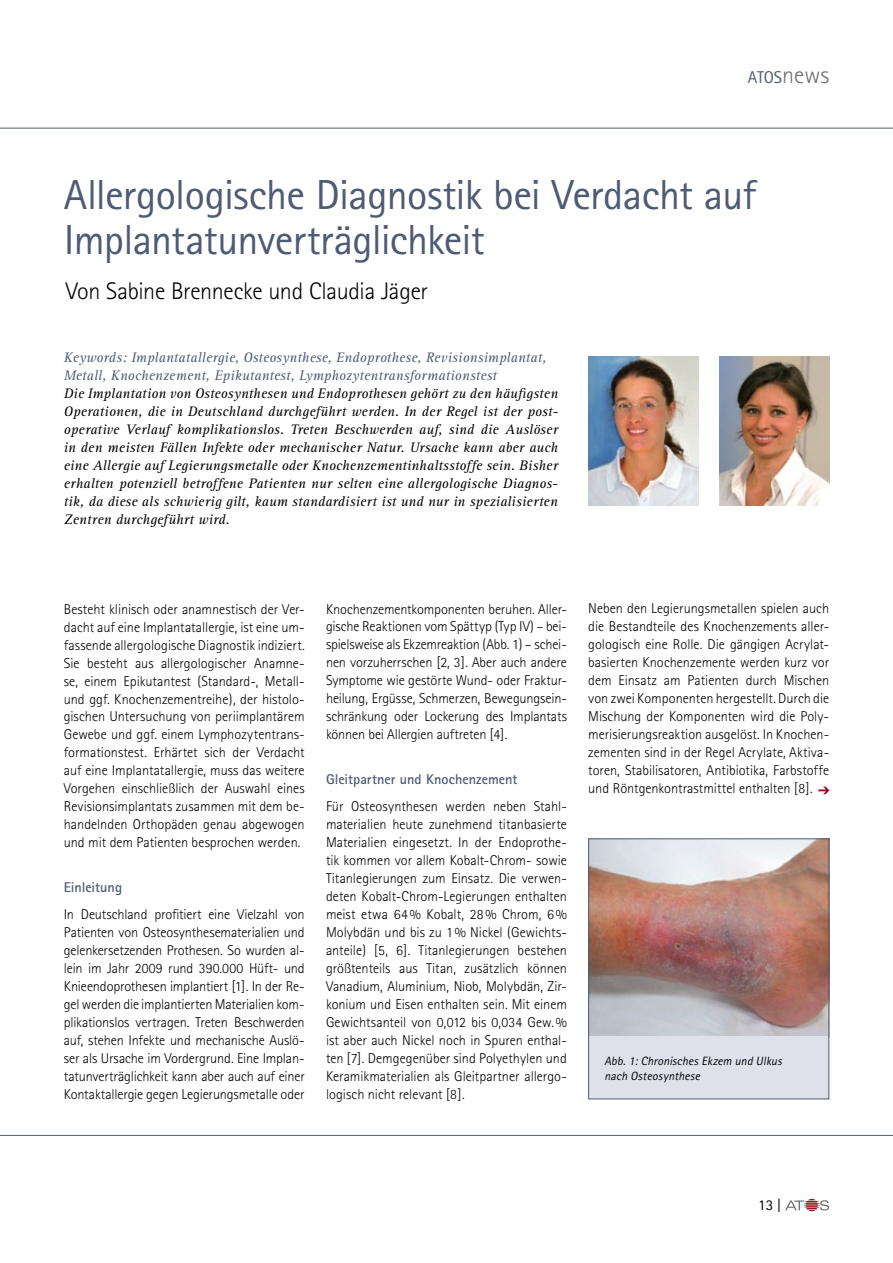
<style>
.page{position:relative;width:893px;height:1263px;background:#fff}
.page>*{position:absolute;margin:0;border:0;box-sizing:border-box;transform-origin:0 0}
.t1{font:42px/45px "Rotis Sans Serif";letter-spacing:-.015em;color:#4e5b75}
.t2{font:300 24px "Rotis Sans Serif";letter-spacing:-.01em;color:#000}
.t3{font:17.1px "Rotis Sans Serif";color:#4e5b75}
.t4{font:15px "Rotis Sans Serif";color:#000}
.t5{font:300 14.25px/18px "Rotis Sans Serif";letter-spacing:-.005em;color:#000;text-align:justify}
.t6{font:italic 14.25px/18px "Rotis Serif";letter-spacing:.01em;color:#000;text-align:justify}
.t7{font:italic 14.25px/18px "Rotis Serif";letter-spacing:.01em;color:#4e5b75}
.t8{font:700 14.25px "Rotis Sans Serif";color:#4e5b75}
.t9{font:italic 12px/15px "Rotis Sans Serif";letter-spacing:.015em;color:#000}
.s1{font-weight:300;font-size:24px;color:#6d6f72}
</style>
<div class="page">
<hr style="left:0;top:128px;width:892px;height:1px;background:#4e5b75">
<hr style="left:0;top:1135px;width:892px;height:1px;background:#4e5b75">
<svg style="left:785px;top:1199px;width:44px;height:12px"></svg>
<img style="left:719px;top:357px;width:110px;height:149px">
<img style="left:588px;top:357px;width:110px;height:149px">
<img style="left:590px;top:840px;width:237px;height:196px">
<div style="left:588px;top:1036px;width:241px;height:63px;background:#dee1ea"></div>
<div style="left:588px;top:838px;width:241px;height:261px;border:1px solid #4e5b75"></div>
<p class="t3" style="left:748px;top:71px;width:83px">ATOS<span class="s1">news</span></p>
<h1 class="t1" style="left:64px;top:176px;width:693px">Allergologische Diagnostik bei Verdacht auf<br>Implantatunverträglichkeit</h1>
<h2 class="t2" style="left:66px;top:282px;width:364px">Von Sabine Brennecke und Claudia Jäger</h2>
<p class="t7" style="left:64px;top:349px;width:484px">Keywords: Implantatallergie, Osteosynthese, Endoprothese, Revisionsimplantat,<br>Metall, Knochenzement, Epikutantest, Lymphozytentransformationstest</p>
<p class="t6" style="left:64px;top:385px;width:496px">Die Implantation von Osteosynthesen und Endoprothesen gehört zu den häufigsten Operationen, die in Deutschland durchgeführt werden. In der Regel ist der post&shy;operative Verlauf komplikationslos. Treten Beschwerden auf, sind die Auslöser in den meisten Fällen Infekte oder mechanischer Natur. Ursache kann aber auch eine Allergie auf Legierungsmetalle oder Knochenzementinhaltsstoffe sein. Bisher erhalten potenziell betroffene Patienten nur selten eine allergologische Diagnos&shy;tik, da diese als schwierig gilt, kaum standardisiert ist und nur in spezialisierten Zentren durchgeführt wird.</p>
<p class="t5" style="left:64px;top:601px;width:242px">Besteht klinisch oder anamnestisch der Ver&shy;dacht auf eine Implantatallergie, ist eine um&shy;fassende allergologische Diagnostik indiziert.<br>Sie besteht aus allergologischer Anamne&shy;se, einem Epikutantest (Standard-, Metall&shy;und ggf. Knochenzementreihe), der histolo&shy;gischen Untersuchung von periimplantärem Gewebe und ggf. einem Lymphozytentrans&shy;formationstest. Erhärtet sich der Verdacht auf eine Implantatallergie, muss das weitere Vorgehen einschließlich der Auswahl eines Revisionsimplantats zusammen mit dem be&shy;handelnden Orthopäden genau abgewogen und mit dem Patienten besprochen werden.</p>
<p class="t8" style="left:64px;top:883px;width:60px">Einleitung</p>
<p class="t5" style="left:64px;top:907px;width:242px">In Deutschland profitiert eine Vielzahl von Patienten von Osteosynthesematerialien und gelenkersetzenden Prothesen. So wurden al&shy;lein im Jahr 2009 rund 390.000 Hüft- und Knieendoprothesen implantiert [1]. In der Re&shy;gel werden die implantierten Materialien kom&shy;plikationslos vertragen. Treten Beschwerden auf, stehen Infekte und mechanische Auslö&shy;ser als Ursache im Vordergrund. Eine Implan&shy;tatunverträglichkeit kann aber auch auf einer Kontaktallergie gegen Legierungsmetalle oder</p>
<p class="t5" style="left:326px;top:601px;width:242px">Knochenzementkomponenten beruhen. Aller&shy;gische Reaktionen vom Spättyp (Typ IV) – bei&shy;spielsweise als Ekzemreaktion (Abb. 1) – schei&shy;nen vorzuherrschen [2, 3]. Aber auch andere Symptome wie gestörte Wund- oder Fraktur&shy;heilung, Ergüsse, Schmerzen, Bewegungsein&shy;schränkung oder Lockerung des Implantats können bei Allergien auftreten [4].</p>
<p class="t8" style="left:326px;top:775px;width:193px">Gleitpartner und Knochenzement</p>
<p class="t5" style="left:326px;top:799px;width:242px">Für Osteosynthesen werden neben Stahl&shy;materialien heute zunehmend titanbasierte Materialien eingesetzt. In der Endoprothe&shy;tik kommen vor allem Kobalt-Chrom- sowie Titanlegierungen zum Einsatz. Die verwen&shy;deten Kobalt-Chrom-Legierungen enthalten meist etwa 64 % Kobalt, 28 % Chrom, 6 % Molybdän und bis zu 1 % Nickel (Gewichts&shy;anteile) [5, 6]. Titanlegierungen bestehen größtenteils aus Titan, zusätzlich können Vanadium, Aluminium, Niob, Molybdän, Zir&shy;konium und Eisen enthalten sein. Mit einem Gewichtsanteil von 0,012 bis 0,034 Gew. % ist aber auch Nickel noch in Spuren enthal&shy;ten [7]. Demgegenüber sind Polyethylen und Keramikmaterialien als Gleitpartner allergo&shy;logisch nicht relevant [8].</p>
<p class="t5" style="left:588px;top:601px;width:242px">Neben den Legierungsmetallen spielen auch die Bestandteile des Knochenzements aller&shy;gologisch eine Rolle. Die gängigen Acrylat&shy;basierten Knochenzemente werden kurz vor dem Einsatz am Patienten durch Mischen von zwei Komponenten hergestellt. Durch die Mischung der Komponenten wird die Poly&shy;merisierungsreaktion ausgelöst. In Knochen&shy;zementen sind in der Regel Acrylate, Aktiva&shy;toren, Stabilisatoren, Antibiotika, Farbstoffe und Röntgenkontrastmittel enthalten [8].</p>
<p class="t9" style="left:604px;top:1055px;width:181px">Abb. 1: Chronisches Ekzem und Ulkus nach Osteosynthese</p>
<p class="t4" style="left:758px;top:1200px;width:24px">13 |</p>
</div>
